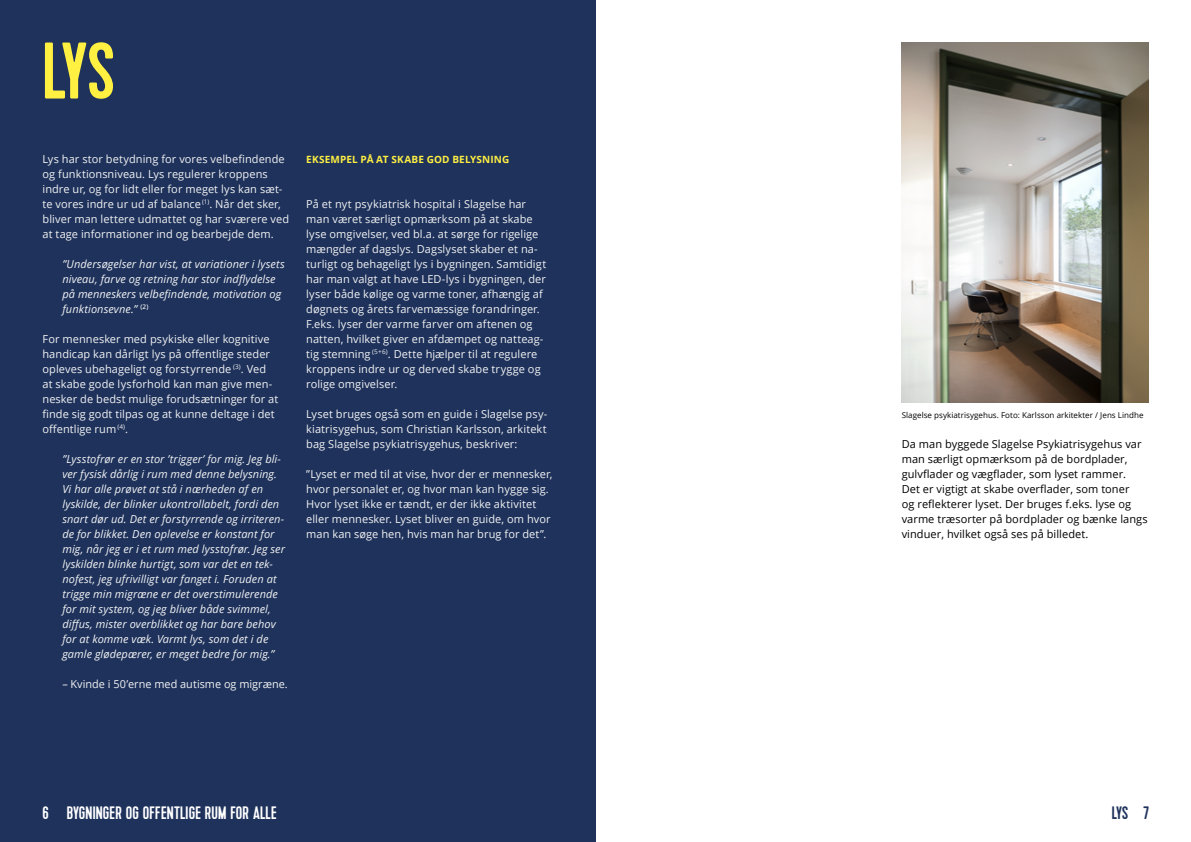
<style>
.page{position:relative;width:1191px;height:842px;background:#fff}
.page>*{position:absolute;margin:0;border:0;box-sizing:border-box;transform-origin:0 0}
.t1{font:80px "Kapra";color:#fff042}
.t2{font:18px "Kapra";letter-spacing:.01em;color:#fff}
.t3{font:18px "Kapra";color:#1e325c}
.Paragraph_2__Hvid{font:11px/15px "Open Sans";letter-spacing:.005em;color:#f2f2f2}
.Paragraph_2__Hvid-2{font:italic 11px/15px "Open Sans";letter-spacing:.005em;color:#f2f2f2}
.Paragraph_1__Sort{font:11px/15px "Open Sans";letter-spacing:.005em;color:#000}
.Mellemrubrik_gul__H3{font:700 10px "Open Sans";letter-spacing:.015em;color:#fff042}
.Paragraph_1__Sort-2{font:8px "Open Sans";letter-spacing:.005em;color:#000}
</style>
<div class="page">
<div style="left:0;top:0;width:595px;height:842px;background:#1e325c"></div>
<img style="left:901px;top:43px;width:247px;height:360px">
<p class="t1" style="left:43px;top:25px;width:73px">LYS</p>
<p class="Paragraph_2__Hvid" style="left:43px;top:151px;width:248px">Lys har stor betydning for vores velbefindende og funktionsniveau. Lys regulerer kroppens indre ur, og for lidt eller for meget lys kan sæt&shy;te vores indre ur ud af balance <sup>(1)</sup>. Når det sker, bliver man lettere udmattet og har sværere ved at tage informationer ind og bearbejde dem.</p>
<p class="Paragraph_2__Hvid-2" style="left:62px;top:256px;width:224px">”Undersøgelser har vist, at variationer i lysets niveau, farve og retning har stor indflydelse på menneskers velbefindende, motivation og</p>
<p class="Paragraph_2__Hvid-2" style="left:62px;top:301px;width:88px">funktionsevne.” <sup>(2)</sup></p>
<p class="Paragraph_2__Hvid" style="left:43px;top:331px;width:237px">For mennesker med psykiske eller kognitive handicap kan dårligt lys på offentlige steder opleves ubehageligt og forstyrrende <sup>(3)</sup>. Ved at skabe gode lysforhold kan man give men&shy;nesker de bedst mulige forudsætninger for at finde sig godt tilpas og at kunne deltage i det offentlige rum <sup>(4)</sup>.</p>
<p class="Paragraph_2__Hvid-2" style="left:62px;top:451px;width:224px">”Lysstofrør er en stor ’trigger’ for mig. Jeg bli&shy;ver fysisk dårlig i rum med denne belysning.<br>Vi har alle prøvet at stå i nærheden af en lyskilde, der blinker ukontrollabelt, fordi den snart dør ud. Det er forstyrrende og irriteren&shy;de for blikket. Den oplevelse er konstant for mig, når jeg er i et rum med lysstofrør. Jeg ser lyskilden blinke hurtigt, som var det en tek&shy;nofest, jeg ufrivilligt var fanget i. Foruden at trigge min migræne er det overstimulerende for mit system, og jeg bliver både svimmel, diffus, mister overblikket og har bare behov for at komme væk. Varmt lys, som det i de gamle glødepærer, er meget bedre for mig.”</p>
<p class="Paragraph_2__Hvid" style="left:62px;top:676px;width:227px">– Kvinde i 50’erne med autisme og migræne.</p>
<h3 class="Mellemrubrik_gul__H3" style="left:306px;top:152px;width:205px">EKSEMPEL PÅ AT SKABE GOD BELYSNING</h3>
<p class="Paragraph_2__Hvid" style="left:306px;top:196px;width:241px">På et nyt psykiatrisk hospital i Slagelse har man været særligt opmærksom på at skabe lyse omgivelser, ved bl.a. at sørge for rigelige mængder af dagslys. Dagslyset skaber et na&shy;turligt og behageligt lys i bygningen. Samtidigt har man valgt at have LED-lys i bygningen, der lyser både kølige og varme toner, afhængig af døgnets og årets farvemæssige forandringer.<br>F.eks. lyser der varme farver om aftenen og natten, hvilket giver en afdæmpet og natteag&shy;tig stemning <sup>(5+6)</sup>. Dette hjælper til at regulere kroppens indre ur og derved skabe trygge og rolige omgivelser.</p>
<p class="Paragraph_2__Hvid" style="left:306px;top:406px;width:242px;text-align:justify">Lyset bruges også som en guide i Slagelse psy&shy;kiatrisygehus, som Christian Karlsson, arkitekt bag Slagelse psykiatrisygehus, beskriver:</p>
<p class="Paragraph_2__Hvid" style="left:306px;top:466px;width:248px">”Lyset er med til at vise, hvor der er mennesker, hvor personalet er, og hvor man kan hygge sig.<br>Hvor lyset ikke er tændt, er der ikke aktivitet eller mennesker. Lyset bliver en guide, om hvor man kan søge hen, hvis man har brug for det”.</p>
<p class="Paragraph_1__Sort-2" style="left:901px;top:409px;width:243px">Slagelse psykiatrisygehus. Foto: Karlsson arkitekter / Jens Lindhe</p>
<p class="Paragraph_1__Sort" style="left:901px;top:436px;width:247px">Da man byggede Slagelse Psykiatrisygehus var man særligt opmærksom på de bordplader, gulvflader og vægflader, som lyset rammer.<br>Det er vigtigt at skabe overflader, som toner<br>og reflekterer lyset. Der bruges f.eks. lyse og varme træsorter på bordplader og bænke langs vinduer, hvilket også ses på billedet.</p>
<p class="t2" style="left:43px;top:802px;width:236px">6 BYGNINGER OG OFFENTLIGE RUM FOR ALLE</p>
<h2 class="t3" style="left:1111px;top:802px;width:39px">LYS 7</h2>
</div>
